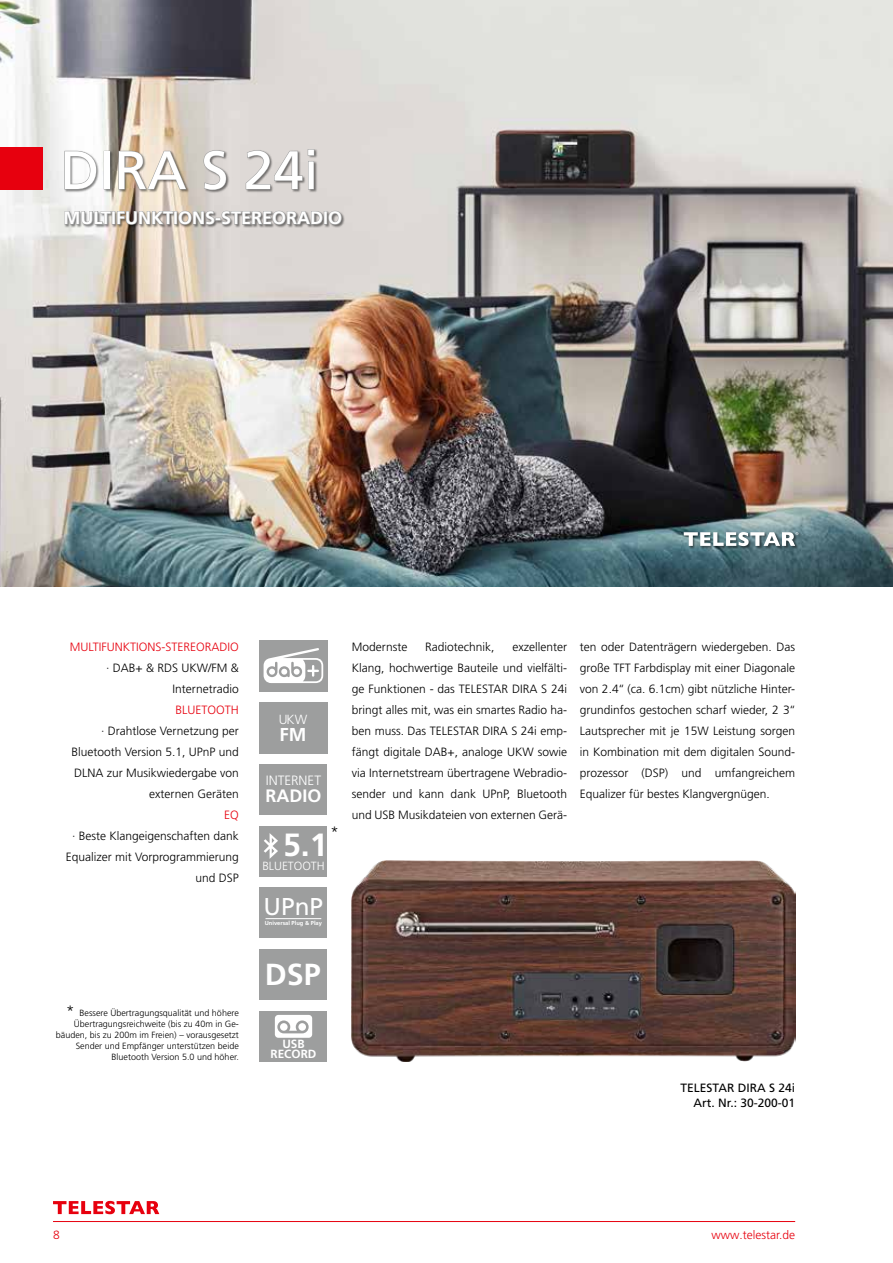
<style>
.page{position:relative;width:893px;height:1263px;background:#fff}
.page>*{position:absolute;margin:0;border:0;box-sizing:border-box;transform-origin:0 0}
.t1{font:54px "Frutiger LT Pro";color:#fff}
.t2{font:700 32.1px "Frutiger LT Pro";color:#fff}
.t3{font:700 30.45px "Frutiger LT Pro";color:#fff}
.t4{font:24.3px "Frutiger LT Pro";color:#fff}
.t5{font:700 18.6px "Frutiger LT Pro";color:#fff}
.t6{font:700 18px "Frutiger LT Pro";color:#fff}
.t7{font:300 15px "Frutiger LT Pro";color:#000}
.t8{font:300 13.5px "Frutiger LT Pro";color:#fff}
.t9{font:300 13.2px "Frutiger LT Pro";color:#fff}
.t10{font:300 12px/21px "Frutiger LT Pro";color:#000;text-align:right}
.t11{font:300 12px "Frutiger LT Pro";color:#e7000e}
.t12{font:12px/14.4px "Frutiger LT Pro";color:#000;text-align:right}
.t13{font:700 11.85px "Frutiger LT Pro";color:#fff}
.t14{font:300 11.85px "Frutiger LT Pro";color:#fff}
.t15{font:300 9px/10.8px "Frutiger LT Pro";color:#000;text-align:right}
.t16{font:700 5.7px "Frutiger LT Pro";color:#fff}
.s1{font-size:15px}
</style>
<div class="page">
<svg style="left:53px;top:1201px;width:106px;height:13px"></svg>
<hr style="left:53px;top:1221px;width:742px;height:1px;background:#e7000e">
<div style="left:259px;top:641px;width:68px;height:51px;background:#9d9e9e"></div>
<svg style="left:264px;top:648px;width:59px;height:35px"></svg>
<div style="left:259px;top:764px;width:68px;height:51px;background:#9d9e9e"></div>
<div style="left:259px;top:1011px;width:68px;height:50px;background:#9d9e9e"></div>
<svg style="left:275px;top:1015px;width:37px;height:23px"></svg>
<div style="left:259px;top:887px;width:68px;height:51px;background:#9d9e9e"></div>
<hr style="left:266px;top:918px;width:55px;height:1px;background:#fff">
<div style="left:259px;top:949px;width:68px;height:51px;background:#9d9e9e"></div>
<div style="left:259px;top:826px;width:68px;height:51px;background:#9d9e9e"></div>
<svg style="left:264px;top:833px;width:14px;height:26px"></svg>
<div style="left:259px;top:702px;width:68px;height:51px;background:#9d9e9e"></div>
<img style="left:352px;top:860px;width:443px;height:202px">
<img style="left:0;top:0;width:893px;height:587px">
<div style="left:64px;top:149px;width:254px;height:44px;background:#000;opacity:.5"></div>
<svg style="left:64px;top:151px;width:33px;height:39px"></svg>
<div style="left:104px;top:151px;width:6px;height:38px;border:1px solid #9d9e9e"></div>
<svg style="left:118px;top:151px;width:69px;height:39px;background:#b5a999"></svg>
<svg style="left:203px;top:150px;width:24px;height:40px"></svg>
<svg style="left:245px;top:149px;width:70px;height:41px;background:#b2afad"></svg>
<div style="left:64px;top:211px;width:281px;height:17px;background:#000;opacity:.5"></div>
<svg style="left:64px;top:209px;width:278px;height:17px;background:#a9a5a1"></svg>
<div style="left:0;top:147px;width:42px;height:42px;background:#e7000e"></div>
<div style="left:683px;top:531px;width:118px;height:18px;background:#000;opacity:.5"></div>
<svg style="left:684px;top:532px;width:114px;height:14px"></svg>
<h1 class="t1" style="left:60px;top:139px;width:260px">DIRA S 24i</h1>
<h3 class="t6" style="left:64px;top:207px;width:280px">MULTIFUNKTIONS-STEREORADIO</h3>
<p class="t11" style="left:70px;top:640px;width:170px">MULTIFUNKTIONS-STEREORADIO</p>
<p class="t10" style="left:106px;top:657px;width:134px">· DAB+ &amp; RDS UKW/FM &amp;<br>Internetradio</p>
<p class="t11" style="left:175px;top:703px;width:65px">BLUETOOTH</p>
<p class="t10" style="left:71px;top:720px;width:169px">· Drahtlose Vernetzung per<br>Bluetooth Version 5.1, UPnP und<br>DLNA zur Musikwiedergabe von externen Geräten</p>
<p class="t11" style="left:224px;top:808px;width:16px">EQ</p>
<p class="t10" style="left:66px;top:825px;width:175px">· Beste Klangeigenschaften dank<br>Equalizer mit Vorprogrammierung und DSP</p>
<p class="t15" style="left:56px;top:1008px;width:184px"><span class="s1">*</span> Bessere Übertragungsqualität und höhere Übertragungsreichweite (bis zu 40m in Ge&shy;bäuden, bis zu 200m im Freien) – vorausgesetzt Sender und Empfänger unterstützen beide Bluetooth Version 5.0 und höher.</p>
<p class="t9" style="left:279px;top:712px;width:30px">UKW</p>
<h3 class="t5" style="left:279px;top:724px;width:29px">FM</h3>
<p class="t8" style="left:266px;top:773px;width:57px">INTERNET</p>
<h3 class="t6" style="left:265px;top:785px;width:57px">RADIO</h3>
<h2 class="t2" style="left:283px;top:826px;width:46px">5.1</h2>
<p class="t14" style="left:262px;top:859px;width:64px">BLUETOOTH</p>
<p class="t7" style="left:331px;top:823px;width:10px">*</p>
<h3 class="t4" style="left:264px;top:892px;width:61px">UPnP</h3>
<p class="t16" style="left:265px;top:920px;width:59px">Universal Plug &amp; Play</p>
<h3 class="t3" style="left:265px;top:957px;width:57px">DSP</h3>
<p class="t10" style="left:352px;top:636px;width:217px;text-align:justify;text-indent:161px">exzellenter Klang, hochwertige Bauteile und vielfälti&shy;ge Funktionen - das TELESTAR DIRA S 24i bringt alles mit, was ein smartes Radio ha&shy;ben muss. Das TELESTAR DIRA S 24i emp&shy;fängt digitale DAB+, analoge UKW sowie via Internetstream übertragene Webradio&shy;sender und kann dank UPnP, Bluetooth und USB Musikdateien von externen Gerä-</p>
<p class="t10" style="left:580px;top:636px;width:217px;text-align:justify">ten oder Datenträgern wiedergeben. Das große TFT Farbdisplay mit einer Diagonale von 2.4‘‘ (ca. 6.1cm) gibt nützliche Hinter&shy;grundinfos gestochen scharf wieder, 2 3‘‘ Lautsprecher mit je 15W Leistung sorgen in Kombination mit dem digitalen Sound&shy;prozessor (DSP) und umfangreichem Equalizer für bestes Klangvergnügen.</p>
<p class="t10" style="left:352px;top:636px;width:57px">Modernste</p>
<p class="t10" style="left:425px;top:636px;width:71px">Radiotechnik,</p>
<p class="t13" style="left:282px;top:1037px;width:24px">USB</p>
<p class="t13" style="left:270px;top:1047px;width:48px">RECORD</p>
<p class="t12" style="left:680px;top:1081px;width:116px">TELESTAR DIRA S 24i<br>Art. Nr.: 30-200-01</p>
<p class="t11" style="left:53px;top:1228px;width:8px">8</p>
<p class="t11" style="left:712px;top:1228px;width:85px">www.telestar.de</p>
</div>
